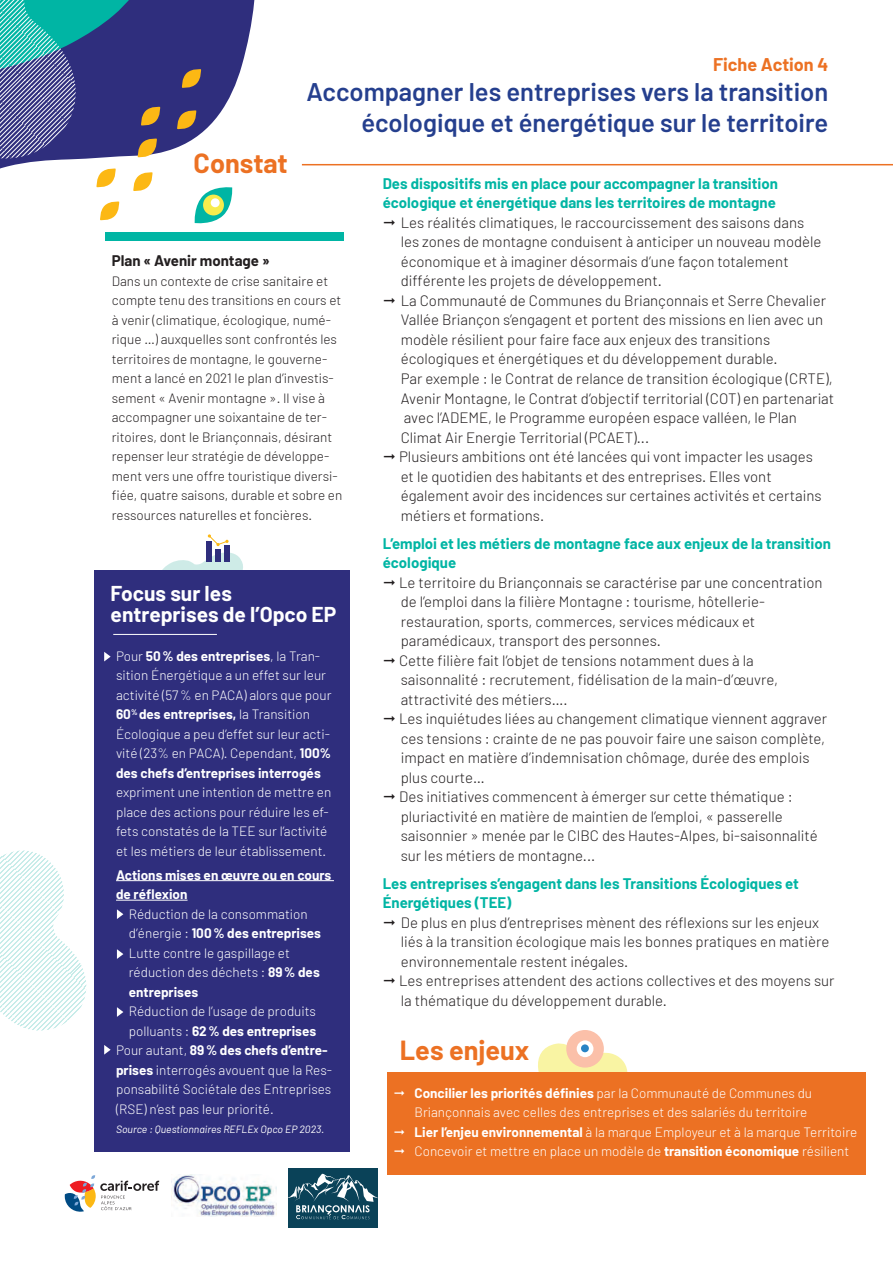
<style>
.page{position:relative;width:893px;height:1263px;background:#fff}
.page>*{position:absolute;margin:0;border:0;box-sizing:border-box;transform-origin:0 0}
.t1{font:700 27px "Barlow";color:#ec7123}
.t2{font:600 25.5px/30.6px "Barlow";color:#253f8e;text-align:right}
.t3{font:700 21px/21px "Barlow";color:#fff}
.t4{font:700 18px "Barlow";color:#ec7123}
.t5{font:300 15px/19.5px "Barlow";color:#231f20}
.t6{font:700 15px/19.5px "Barlow";color:#00b5a4}
.t7{font:700 15px "Barlow";color:#231f20}
.t8{font:300 13.5px/19.5px "Barlow";color:#fff}
.t9{font:300 13.5px/19.5px "Barlow";color:#231f20}
.t10{font:700 13.5px/19.5px "Barlow";color:#fff}
.t11{font:italic 10.5px "Barlow";color:#fff}
.s1{font-weight:700}
.s2{font-weight:300}
</style>
<div class="page">
<div style="left:95px;top:570px;width:255px;height:581px;background:#2f2e7d"></div>
<hr style="left:116px;top:880px;width:218px;height:1px;background:#fff">
<hr style="left:116px;top:900px;width:72px;height:1px;background:#fff">
<svg style="left:0;top:850px;width:87px;height:181px"></svg>
<svg style="left:0;top:0;width:255px;height:169px;fill:#2f2e7d"></svg>
<svg style="left:181px;top:68px;width:21px;height:21px"></svg>
<svg style="left:177px;top:109px;width:20px;height:21px"></svg>
<svg style="left:133px;top:172px;width:20px;height:19px"></svg>
<svg style="left:96px;top:167px;width:20px;height:21px"></svg>
<svg style="left:100px;top:201px;width:20px;height:20px"></svg>
<svg style="left:0;top:0;width:161px;height:159px;background:#426291"></svg>
<hr style="left:302px;top:164px;width:591px;height:1px;background:#ec7123">
<svg style="left:65px;top:1175px;width:94px;height:37px"></svg>
<img style="left:172px;top:1174px;width:104px;height:42px">
<svg style="left:538px;top:1030px;width:90px;height:42px"></svg>
<div style="left:581px;top:1044px;width:8px;height:8px;background:#2783c5;border-radius:50%"></div>
<svg style="left:162px;top:534px;width:81px;height:36px"></svg>
<svg style="left:104px;top:652px;width:7px;height:9px"></svg>
<svg style="left:117px;top:909px;width:6px;height:10px"></svg>
<svg style="left:117px;top:949px;width:6px;height:10px"></svg>
<svg style="left:117px;top:1007px;width:6px;height:10px"></svg>
<svg style="left:104px;top:1045px;width:7px;height:9px"></svg>
<hr style="left:113px;top:634px;width:104px;height:1px;background:#fff">
<div style="left:387px;top:1072px;width:479px;height:102px;background:#ec7123"></div>
<svg style="left:194px;top:187px;width:39px;height:37px"></svg>
<div style="left:203px;top:195px;width:21px;height:20px;background:#f7ec4c;border-radius:50%"></div>
<div style="left:211px;top:198px;width:9px;height:9px;background:#fff;border-radius:50%"></div>
<div style="left:105px;top:233px;width:238px;height:8px;background:#00b5a4"></div>
<svg style="left:288px;top:1168px;width:89px;height:60px;background:#2e5e70"></svg>
<h1 class="t1" style="left:194px;top:146px;width:96px">Constat</h1>
<p class="t4" style="left:713px;top:53px;width:117px">Fiche Action 4</p>
<h2 class="t2" style="left:307px;top:76px;width:523px">Accompagner les entreprises vers la transition écologique et énergétique sur le territoire</h2>
<p class="t7" style="left:112px;top:252px;width:159px">Plan « Avenir montage »</p>
<p class="t9" style="left:112px;top:271px;width:232px">Dans un contexte de crise sanitaire et compte tenu des transitions en cours et à venir (climatique, écologique, numé&shy;rique …) auxquelles sont confrontés les territoires de montagne, le gouverne&shy;ment a lancé en 2021 le plan d’investis&shy;sement « Avenir montagne ». Il vise à accompagner une soixantaine de ter&shy;ritoires, dont le Briançonnais, désirant repenser leur stratégie de développe&shy;ment vers une offre touristique diversi&shy;fiée, quatre saisons, durable et sobre en ressources naturelles et foncières.</p>
<h3 class="t3" style="left:111px;top:582px;width:227px">Focus sur les entreprises de l’Opco EP</h3>
<p class="t8" style="left:116px;top:646px;width:217px">Pour <span class="s1">50% des entreprises</span>, la Tran&shy;sition Énergétique a un effet sur leur activité (57% en PACA) alors que pour <span class="s1">60</span><sup>%</sup> <span class="s1">des entreprises,</span> la Transition Écologique a peu d’effet sur leur acti&shy;vité (23% en PACA). Cependant, <span class="s1">100% des chefs d’entreprises interrogés</span></p>
<p class="t8" style="left:116px;top:782px;width:217px">expriment une intention de mettre en place des actions pour réduire les ef&shy;fets constatés de la TEE sur l’activité et les métiers de leur établissement.</p>
<p class="t10" style="left:116px;top:865px;width:217px">Actions mises en œuvre ou en cours de réflexion</p>
<p class="t8" style="left:129px;top:904px;width:194px">Réduction de la consommation d’énergie : <span class="s1">100% des entreprises<br></span>Lutte contre le gaspillage et réduction des déchets : <span class="s1">89% des entreprises</span></p>
<p class="t8" style="left:129px;top:1001px;width:189px">Réduction de l’usage de produits</p>
<p class="t10" style="left:129px;top:1021px;width:189px"><span class="s2">polluants :</span> 62% des entreprises</p>
<p class="t10" style="left:116px;top:1040px;width:213px"><span class="s2">Pour autant,</span> 89% des chefs d’entre-</p>
<p class="t8" style="left:116px;top:1059px;width:218px"><span class="s1">prises</span> interrogés avouent que la Res-</p>
<p class="t8" style="left:116px;top:1079px;width:217px">ponsabilité Sociétale des Entreprises</p>
<p class="t8" style="left:116px;top:1098px;width:159px">(RSE) n’est pas leur priorité.</p>
<p class="t11" style="left:116px;top:1123px;width:210px">Source : Questionnaires REFLEx Opco EP 2023.</p>
<p class="t6" style="left:383px;top:174px;width:397px">Des dispositifs mis en place pour accompagner la transition écologique et énergétique dans les territoires de montagne</p>
<p class="t5" style="left:401px;top:212px;width:422px;text-indent:-18px">◻ Les réalités climatiques, le raccourcissement des saisons dans les zones de montagne conduisent à anticiper un nouveau modèle économique et à imaginer désormais d’une façon totalement différente les projets de développement.</p>
<p class="t5" style="left:401px;top:290px;width:435px;text-indent:-18px">◻ La Communauté de Communes du Briançonnais et Serre Chevalier Vallée Briançon s’engagent et portent des missions en lien avec un modèle résilient pour faire face aux enjeux des transitions écologiques et énergétiques et du développement durable.<br>Par exemple : le Contrat de relance de transition écologique (CRTE), Avenir Montagne, le Contrat d’objectif territorial (COT) en partenariat avec l’ADEME, le Programme européen espace valléen, le Plan Climat Air Energie Territorial (PCAET)...</p>
<p class="t5" style="left:401px;top:446px;width:422px;text-indent:-18px">◻ Plusieurs ambitions ont été lancées qui vont impacter les usages et le quotidien des habitants et des entreprises. Elles vont également avoir des incidences sur certaines activités et certains métiers et formations.</p>
<p class="t6" style="left:383px;top:533px;width:450px">L’emploi et les métiers de montagne face aux enjeux de la transition écologique</p>
<p class="t5" style="left:401px;top:572px;width:423px;text-indent:-18px">◻ Le territoire du Briançonnais se caractérise par une concentration de l’emploi dans la filière Montagne : tourisme, hôtellerie&shy;restauration, sports, commerces, services médicaux et paramédicaux, transport des personnes.</p>
<p class="t5" style="left:401px;top:650px;width:379px;text-indent:-18px">◻ Cette filière fait l’objet de tensions notamment dues à la saisonnalité : recrutement, fidélisation de la main-d’œuvre, attractivité des métiers….</p>
<p class="t5" style="left:401px;top:708px;width:428px;text-indent:-18px">◻ Les inquiétudes liées au changement climatique viennent aggraver ces tensions : crainte de ne pas pouvoir faire une saison complète, impact en matière d’indemnisation chômage, durée des emplois plus courte…</p>
<p class="t5" style="left:401px;top:786px;width:418px;text-indent:-18px">◻ Des initiatives commencent à émerger sur cette thématique : pluriactivité en matière de maintien de l’emploi, « passerelle saisonnier » menée par le CIBC des Hautes-Alpes, bi-saisonnalité sur les métiers de montagne...</p>
<p class="t6" style="left:383px;top:873px;width:418px">Les entreprises s’engagent dans les Transitions Écologiques et<br>Énergétiques (TEE)</p>
<p class="t5" style="left:401px;top:912px;width:430px;text-indent:-18px">◻ De plus en plus d’entreprises mènent des réflexions sur les enjeux liés à la transition écologique mais les bonnes pratiques en matière environnementale restent inégales.</p>
<p class="t5" style="left:401px;top:970px;width:435px;text-indent:-18px">◻ Les entreprises attendent des actions collectives et des moyens sur la thématique du développement durable.</p>
<h1 class="t1" style="left:400px;top:1034px;width:131px">Les enjeux</h1>
<p class="t8" style="left:414px;top:1083px;width:399px;text-indent:-21px">◻ <span class="s1">Concilier les priorités définies</span> par la Communauté de Communes du<br>Briançonnais avec celles des entreprises et des salariés du territoire</p>
<p class="t8" style="left:393px;top:1122px;width:465px">◻ <span class="s1">Lier l’enjeu environnemental</span> à la marque Employeur et à la marque Territoire</p>
<p class="t8" style="left:393px;top:1141px;width:457px">◻ Concevoir et mettre en place un modèle de <span class="s1">transition économique</span> résilient</p>
</div>
